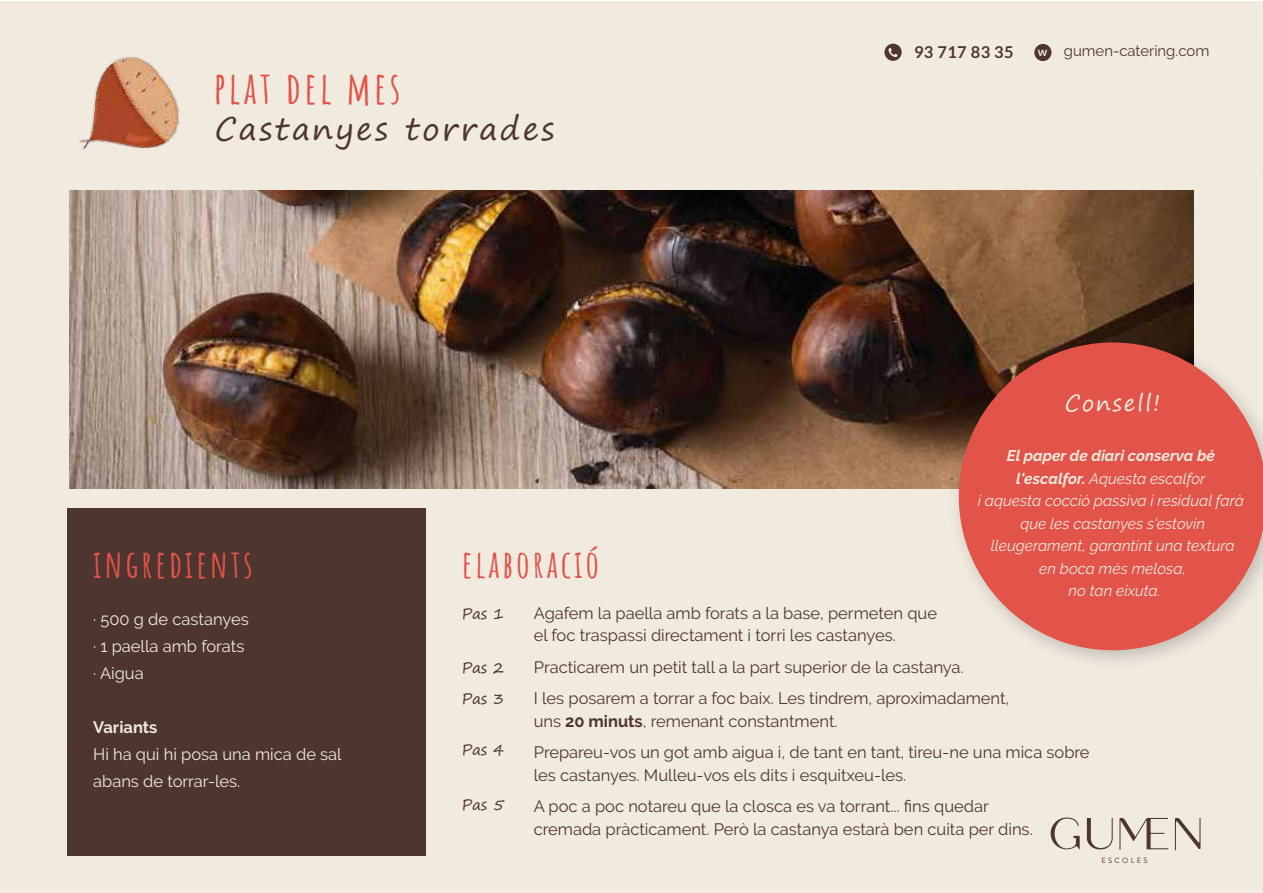
<style>
.page{position:relative;width:1263px;height:893px;background:#fff}
.page>*{position:absolute;margin:0;border:0;box-sizing:border-box;transform-origin:0 0}
.t1{font:700 43.65px "Amatic SC";letter-spacing:.075em;color:#e25349}
.t2{font:700 37.8px "Amatic SC";letter-spacing:.075em;color:#e25349}
.t3{font:31.2px "Segoe Print";letter-spacing:.075em;color:#4f352f}
.t4{font:22.35px "Segoe Print";letter-spacing:.075em;color:#f1eadf}
.t5{font:16.5px/31.5px "Raleway";color:#4f352f}
.t6{font:16.5px/27px "Raleway";color:#f1eadf}
.t7{font:700 16.5px "Raleway";color:#f1eadf}
.t8{font:700 16.35px "Lato";letter-spacing:.025em;color:#4f352f}
.t9{font:italic 15.45px/22.5px "Raleway";color:#f1eadf;text-align:center}
.t10{font:15px/30.6px "Segoe Print";letter-spacing:-.01em;color:#4f352f}
.t11{font:14.85px "Raleway";color:#4f352f}
.t12{font:7.65px "Brandon Grotesque";letter-spacing:.3em;color:#4f352f}
.s1{font-family:"Lato";font-weight:700;font-size:12.15px;color:#f1eadf}
.s2{font-weight:700}
</style>
<div class="page">
<div style="left:0;top:1px;width:1263px;height:892px;background:#f1eadf"></div>
<div style="left:68px;top:508px;width:358px;height:347px;background:#4f352f"></div>
<div style="left:884px;top:44px;width:18px;height:17px;background:#4f352f;border-radius:50%"></div>
<div style="left:1034px;top:44px;width:17px;height:17px;background:#4f352f;border-radius:50%"></div>
<svg style="left:888px;top:48px;width:10px;height:9px"></svg>
<svg style="left:1051px;top:817px;width:29px;height:32px"></svg>
<svg style="left:1087px;top:818px;width:12px;height:31px"></svg>
<img style="left:69px;top:190px;width:1125px;height:299px">
<img style="left:940px;top:324px;width:254px;height:336px">
<svg style="left:959px;top:342px;width:304px;height:308px;background:#d86056"></svg>
<img style="left:1200px;top:342px;width:63px;height:56px">
<img style="left:1099px;top:647px;width:164px;height:204px">
<img style="left:69px;top:56px;width:163px;height:147px">
<h1 class="t1" style="left:213px;top:54px;width:189px">PLAT DEL MES</h1>
<h3 class="t3" style="left:215px;top:101px;width:341px">Castanyes torrades</h3>
<h2 class="t2" style="left:93px;top:534px;width:161px">INGREDIENTS</h2>
<h2 class="t2" style="left:462px;top:534px;width:139px">ELABORACIÓ</h2>
<p class="t8" style="left:914px;top:43px;width:101px">93 717 83 35</p>
<p class="t11" style="left:1038px;top:43px;width:173px"><span class="s1">w</span> gumen-catering.com</p>
<h3 class="t4" style="left:1065px;top:383px;width:97px">Consell!</h3>
<p class="t9" style="left:978px;top:444px;width:268px"><span class="s2">El paper de diari conserva bé l'escalfor.</span> Aquesta escalfor<br>i aquesta cocció passiva i residual farà que les castanyes s'estovin lleugerament, garantint una textura<br>en boca més melosa,<br>no tan eixuta.</p>
<p class="t6" style="left:93px;top:605px;width:157px">· 500 g de castanyes · 1 paella amb forats · Aigua</p>
<p class="t7" style="left:93px;top:717px;width:66px">Variants</p>
<p class="t6" style="left:93px;top:740px;width:250px">Hi ha qui hi posa una mica de sal abans de torrar-les.</p>
<p class="t10" style="left:462px;top:598px;width:44px">Pas 1</p>
<p class="t10" style="left:462px;top:652px;width:44px">Pas 2<br>Pas 3</p>
<p class="t10" style="left:462px;top:734px;width:44px">Pas 4</p>
<p class="t10" style="left:462px;top:789px;width:44px">Pas 5</p>
<p class="t5" style="left:534px;top:602px;width:405px;line-height:22.5px">Agafem la paella amb forats a la base, permeten que el foc traspassi directament i torri les castanyes.</p>
<p class="t5" style="left:534px;top:651px;width:477px">Practicarem un petit tall a la part superior de la castanya.<br>I les posarem a torrar a foc baix. Les tindrem, aproximadament,</p>
<p class="t5" style="left:534px;top:705px;width:557px">uns <span class="s2">20 minuts</span>, remenant constantment.<br>Prepareu-vos un got amb aigua i, de tant en tant, tireu-ne una mica sobre</p>
<p class="t5" style="left:534px;top:759px;width:457px">les castanyes. Mulleu-vos els dits i esquitxeu-les.<br>A poc a poc notareu que la closca es va torrant... fins quedar</p>
<p class="t5" style="left:534px;top:813px;width:500px">cremada pràcticament. Però la castanya estarà ben cuita per dins.</p>
<p class="t12" style="left:1101px;top:855px;width:48px">ESCOLES</p>
</div>
